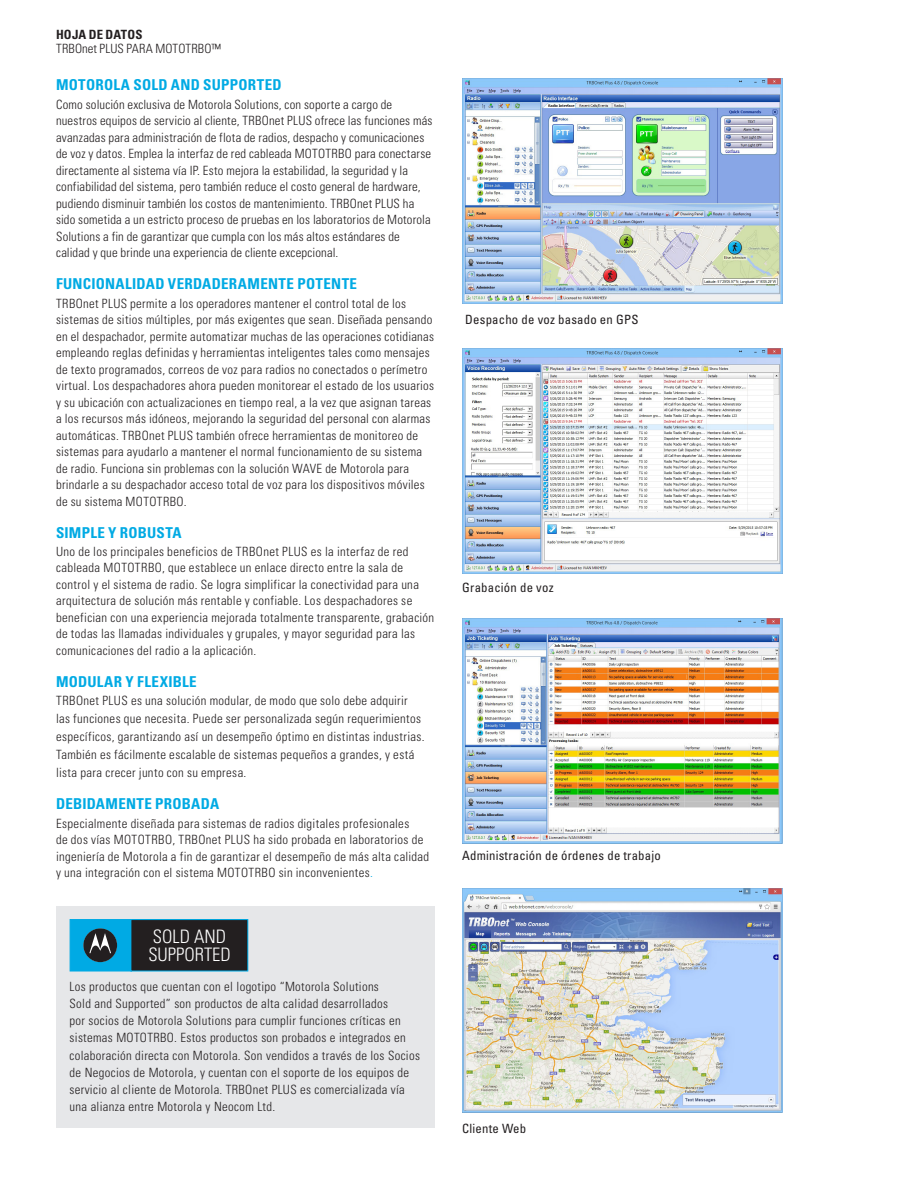
<style>
.page{position:relative;width:918px;height:1188px;background:#fff}
.page>*{position:absolute;margin:0;border:0;box-sizing:border-box;transform-origin:0 0}
.t1{font:300 condensed 18.6px/18.1px "Univers";color:#fff}
.t2{font:700 condensed 15px "Univers";letter-spacing:.015em;color:#00aae4}
.t3{font:300 condensed 12.75px/16.5px "Univers";letter-spacing:.025em;color:#231f20}
.t4{font:condensed 12.75px "Univers";letter-spacing:.015em;color:#231f20}
.t5{font:300 condensed 12.75px/14.2px "Univers";letter-spacing:.005em;color:#231f20}
.s1{font-weight:700}
.s2{color:#00aae4}
</style>
<div class="page">
<div style="left:56px;top:907px;width:379px;height:221px;background:#e6e7e9"></div>
<div style="left:70px;top:919px;width:62px;height:53px;background:#00aae4;border:1px solid #00aae4"></div>
<div style="left:131px;top:920px;width:117px;height:51px;background:#231f20"></div>
<div style="left:130px;top:919px;width:118px;height:53px;border:1px solid #00aae4"></div>
<svg style="left:83px;top:928px;width:34px;height:34px"></svg>
<img style="left:462px;top:78px;width:321px;height:225px">
<img style="left:462px;top:349px;width:321px;height:224px">
<img style="left:462px;top:619px;width:321px;height:224px">
<img style="left:462px;top:889px;width:321px;height:224px">
<p class="t5" style="left:56px;top:27px;width:166px"><span class="s1">HOJA DE DATOS<br></span>TRBOnet PLUS PARA MOTOTRBO™</p>
<p class="t2" style="left:56px;top:76px;width:227px">MOTOROLA SOLD AND SUPPORTED</p>
<p class="t3" style="left:56px;top:96px;width:378px">Como solución exclusiva de Motorola Solutions, con soporte a cargo de nuestros equipos de servicio al cliente, TRBOnet PLUS ofrece las funciones más avanzadas para administración de flota de radios, despacho y comunicaciones de voz y datos. Emplea la interfaz de red cableada MOTOTRBO para conectarse directamente al sistema vía IP. Esto mejora la estabilidad, la seguridad y la confiabilidad del sistema, pero también reduce el costo general de hardware, pudiendo disminuir también los costos de mantenimiento. TRBOnet PLUS ha sido sometida a un estricto proceso de pruebas en los laboratorios de Motorola Solutions a fin de garantizar que cumpla con los más altos estándares de calidad y que brinde una experiencia de cliente excepcional.</p>
<p class="t2" style="left:56px;top:275px;width:303px">FUNCIONALIDAD VERDADERAMENTE POTENTE</p>
<p class="t3" style="left:56px;top:295px;width:380px">TRBOnet PLUS permite a los operadores mantener el control total de los sistemas de sitios múltiples, por más exigentes que sean. Diseñada pensando en el despachador, permite automatizar muchas de las operaciones cotidianas empleando reglas definidas y herramientas inteligentes tales como mensajes de texto programados, correos de voz para radios no conectados o perímetro virtual. Los despachadores ahora pueden monitorear el estado de los usuarios y su ubicación con actualizaciones en tiempo real, a la vez que asignan tareas a los recursos más idóneos, mejorando la seguridad del personal con alarmas automáticas. TRBOnet PLUS también ofrece herramientas de monitoreo de sistemas para ayudarlo a mantener el normal funcionamiento de su sistema de radio. Funciona sin problemas con la solución WAVE de Motorola para brindarle a su despachador acceso total de voz para los dispositivos móviles de su sistema MOTOTRBO.</p>
<p class="t2" style="left:56px;top:523px;width:127px">SIMPLE Y ROBUSTA</p>
<p class="t3" style="left:56px;top:543px;width:380px">Uno de los principales beneficios de TRBOnet PLUS es la interfaz de red cableada MOTOTRBO, que establece un enlace directo entre la sala de control y el sistema de radio. Se logra simplificar la conectividad para una arquitectura de solución más rentable y confiable. Los despachadores se benefician con una experiencia mejorada totalmente transparente, grabación de todas las llamadas individuales y grupales, y mayor seguridad para las comunicaciones del radio a la aplicación.</p>
<p class="t2" style="left:56px;top:672px;width:142px">MODULAR Y FLEXIBLE</p>
<p class="t3" style="left:56px;top:692px;width:370px;line-height:18px">TRBOnet PLUS es una solución modular, de modo que solo debe adquirir las funciones que necesita. Puede ser personalizada según requerimientos específicos, garantizando así un desempeño óptimo en distintas industrias.<br>También es fácilmente escalable de sistemas pequeños a grandes, y está lista para crecer junto con su empresa.</p>
<p class="t2" style="left:56px;top:795px;width:165px">DEBIDAMENTE PROBADA</p>
<p class="t3" style="left:56px;top:815px;width:375px">Especialmente diseñada para sistemas de radios digitales profesionales<br>de dos vías MOTOTRBO, TRBOnet PLUS ha sido probada en laboratorios de ingeniería de Motorola a fin de garantizar el desempeño de más alta calidad y una integración con el sistema MOTOTRBO sin inconvenientes<span class="s2">.</span></p>
<h1 class="t1" style="left:148px;top:927px;width:84px">SOLD AND<br>SUPPORTED</h1>
<p class="t3" style="left:70px;top:978px;width:352px;line-height:17.2px">Los productos que cuentan con el logotipo “Motorola Solutions<br>Sold and Supported” son productos de alta calidad desarrollados<br>por socios de Motorola Solutions para cumplir funciones críticas en sistemas MOTOTRBO. Estos productos son probados e integrados en colaboración directa con Motorola. Son vendidos a través de los Socios de Negocios de Motorola, y cuentan con el soporte de los equipos de servicio al cliente de Motorola. TRBOnet PLUS es comercializada vía una alianza entre Motorola y Neocom Ltd.</p>
<p class="t4" style="left:465px;top:311px;width:175px">Despacho de voz basado en GPS</p>
<p class="t4" style="left:462px;top:579px;width:93px">Grabación de voz</p>
<p class="t4" style="left:462px;top:847px;width:200px">Administración de órdenes de trabajo</p>
<p class="t4" style="left:462px;top:1120px;width:65px">Cliente Web</p>
</div>
